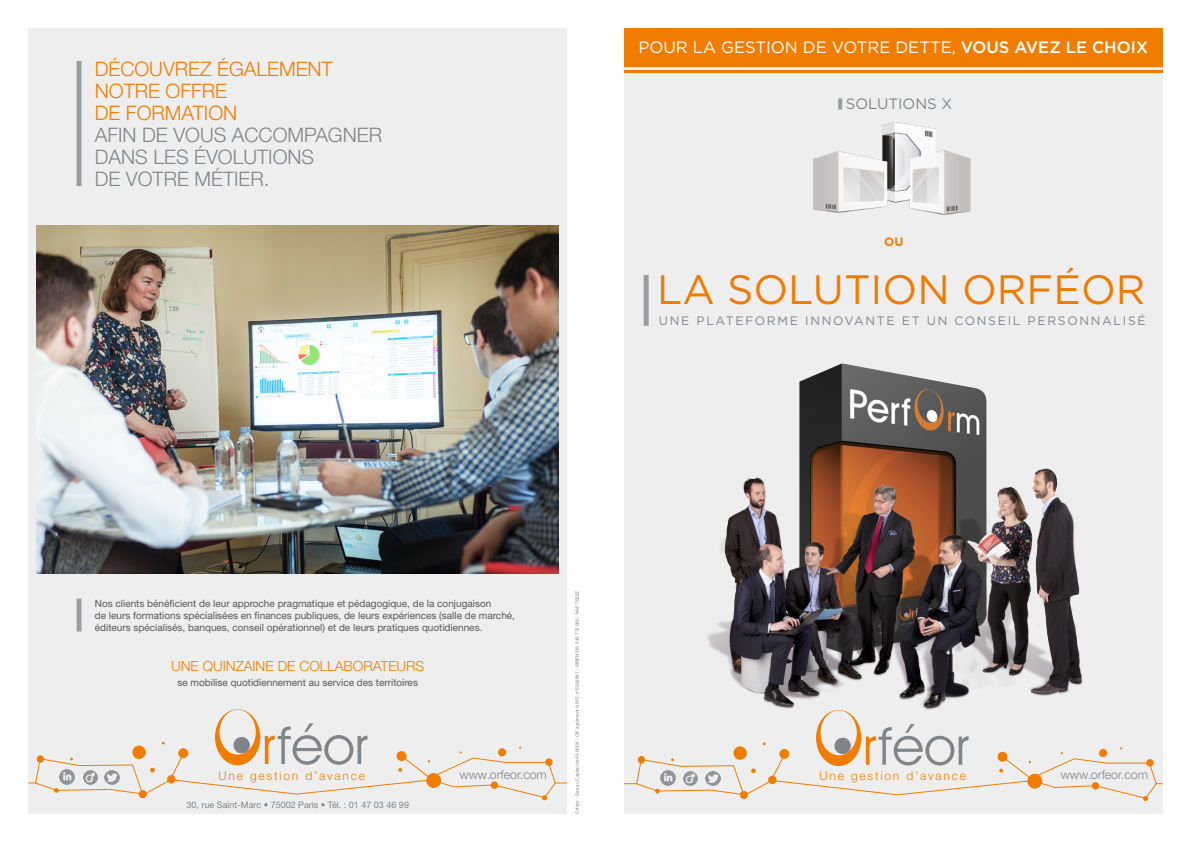
<style>
.page{position:relative;width:1191px;height:842px;background:#fff}
.page>*{position:absolute;margin:0;border:0;box-sizing:border-box;transform-origin:0 0}
.t1{font:41px "Gotham";color:#ef7c00}
.t2{font:300 20px/22px "Helvetica Neue LT Std";color:#80858a}
.t3{font:300 20px/22px "Helvetica Neue LT Std";color:#f07d00}
.t4{font:16.5px "Gotham";color:#fff}
.t5{font:15px "Gotham";color:#80858a}
.t6{font:300 14px "Helvetica Neue LT Std";color:#f07d00}
.t7{font:300 12.4px "Helvetica Neue LT Std";color:#80858a}
.t8{font:12.2px "Gotham";letter-spacing:.14em;color:#80858a}
.t9{font:300 12px "Helvetica Neue LT Std";letter-spacing:.15em;color:#f07d00}
.t10{font:700 12px "Gotham";color:#f07d00}
.t11{font:10px/12px "Helvetica Neue LT Std";color:#575756}
.t12{font:9px "Helvetica Neue LT Std";color:#80858a}
.t13{font:4.6px "Helvetica Neue";color:#7f8489}
.s1{font-weight:500}
</style>
<div class="page">
<div style="left:28px;top:28px;width:539px;height:786px;background:#eee"></div>
<svg style="left:28px;top:709px;width:539px;height:91px"></svg>
<div style="left:77px;top:61px;width:5px;height:125px;background:#999da1"></div>
<div style="left:77px;top:599px;width:5px;height:32px;background:#999da1"></div>
<div style="left:624px;top:28px;width:538px;height:786px;background:#eee"></div>
<img style="left:813px;top:122px;width:158px;height:93px">
<svg style="left:624px;top:716px;width:538px;height:85px"></svg>
<div style="left:643px;top:275px;width:5px;height:51px;background:#999da1"></div>
<svg style="left:838px;top:98px;width:4px;height:12px"></svg>
<div style="left:624px;top:28px;width:538px;height:39px;background:#f07d00"></div>
<hr style="left:624px;top:70px;width:538px;height:2px;background:#f07d00">
<img style="left:683px;top:771px;width:15px;height:15px">
<img style="left:661px;top:771px;width:14px;height:14px">
<img style="left:706px;top:771px;width:14px;height:15px">
<img style="left:83px;top:770px;width:15px;height:14px">
<img style="left:60px;top:770px;width:14px;height:14px">
<img style="left:105px;top:770px;width:14px;height:14px">
<img style="left:36px;top:226px;width:522px;height:347px">
<img style="left:708px;top:363px;width:375px;height:353px">
<h2 class="t3" style="left:95px;top:58px;width:239px">DÉCOUVREZ ÉGALEMENT<br>NOTRE OFFRE<br>DE FORMATION</h2>
<h2 class="t2" style="left:95px;top:124px;width:289px">AFIN DE VOUS ACCOMPAGNER<br>DANS LES ÉVOLUTIONS<br>DE VOTRE MÉTIER.</h2>
<h3 class="t4" style="left:638px;top:37px;width:511px">POUR LA GESTION DE VOTRE DETTE, <span class="s1">VOUS AVEZ LE CHOIX</span></h3>
<h3 class="t5" style="left:846px;top:94px;width:108px">SOLUTIONS X</h3>
<p class="t10" style="left:884px;top:234px;width:21px">OU</p>
<h1 class="t1" style="left:657px;top:263px;width:490px">LA SOLUTION ORFÉOR</h1>
<p class="t8" style="left:659px;top:312px;width:488px">UNE PLATEFORME INNOVANTE ET UN CONSEIL PERSONNALISÉ</p>
<p class="t11" style="left:95px;top:597px;width:422px">Nos clients bénéficient de leur approche pragmatique et pédagogique, de la conjugaison<br>de leurs formations spécialisées en finances publiques, de leurs expériences (salle de marché, éditeurs spécialisés, banques, conseil opérationnel) et de leurs pratiques quotidiennes.</p>
<h3 class="t6" style="left:171px;top:657px;width:255px">UNE QUINZAINE DE COLLABORATEURS</h3>
<p class="t11" style="left:177px;top:676px;width:242px">se mobilise quotidiennement au service des territoires</p>
<p class="t9" style="left:218px;top:768px;width:148px">Une gestion d’avance</p>
<p class="t7" style="left:459px;top:766px;width:89px">www.orfeor.com</p>
<p class="t12" style="left:186px;top:799px;width:224px">30, rue Saint-Marc • 75002 Paris • Tél. : 01 47 03 46 99</p>
<p class="t13" style="left:574px;top:814px;width:224px;rotate:-90deg">Orféor – Sas au Capital de 40 000€ - CIF agrément A.M.F. n°E002847 - SIREN 381 540 772 000 - NAF 7022Z</p>
<p class="t9" style="left:819px;top:769px;width:148px">Une gestion d’avance</p>
<p class="t7" style="left:1060px;top:767px;width:89px">www.orfeor.com</p>
</div>
